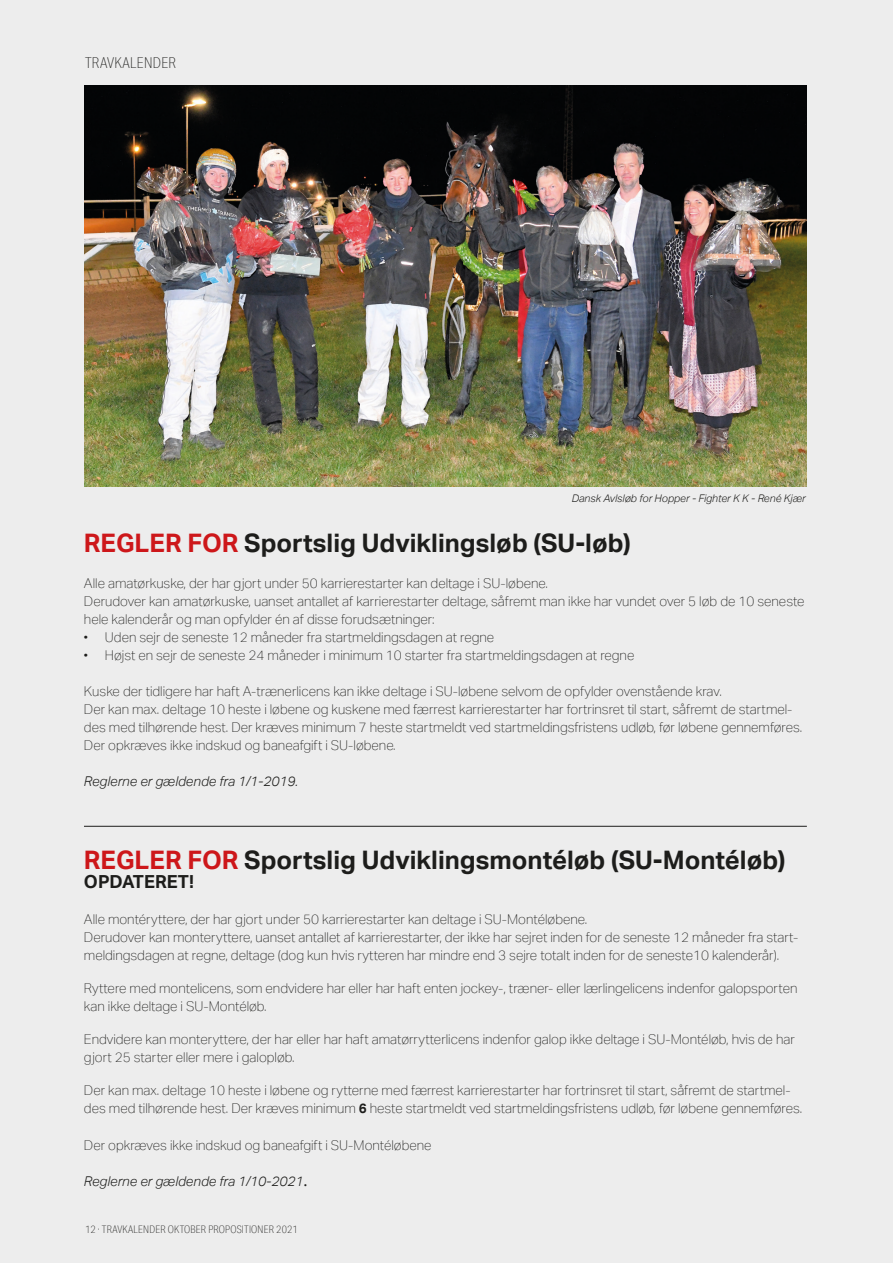
<style>
.page{position:relative;width:893px;height:1263px;background:#ededed}
.page>*{position:absolute;margin:0;border:0;box-sizing:border-box;transform-origin:0 0}
.t1{font:700 25.5px "Aktiv Grotesk";color:#1d1d1b}
.t2{font:700 18px "Aktiv Grotesk";color:#1d1d1b}
.t3{font:100 15px "Aktiv Grotesk Cd";letter-spacing:.02em;color:#1d1d1b}
.t4{font:100 13.5px/18px "Aktiv Grotesk";color:#1d1d1b}
.t5{font:italic 300 13.5px "Aktiv Grotesk";color:#1d1d1b}
.t6{font:italic 300 10.5px "Aktiv Grotesk";color:#1d1d1b}
.t7{font:100 10.5px "Aktiv Grotesk Cd";letter-spacing:.02em;color:#1d1d1b}
.s1{color:#cd171a}
.s2{font-weight:700}
.s3{font-family:"Minion Pro";font-weight:400;font-style:normal;font-size:18px}
</style>
<div class="page">
<hr style="left:84px;top:826px;width:723px;height:1px;background:#1d1d1b">
<img style="left:85px;top:86px;width:721px;height:401px">
<p class="t3" style="left:85px;top:54px;width:92px">TRAVKALENDER</p>
<p class="t6" style="left:572px;top:492px;width:235px">Dansk Avlsløb for Hopper - Fighter K K - René Kjær</p>
<p class="t1" style="left:84px;top:528px;width:548px"><span class="s1">REGLER FOR</span> Sportslig Udviklingsløb (SU-løb)</p>
<p class="t4" style="left:84px;top:574px;width:465px">Alle amatørkuske, der har gjort under 50 karrierestarter kan deltage i SU-løbene.</p>
<p class="t4" style="left:84px;top:592px;width:722px">Derudover kan amatørkuske, uanset antallet af karrierestarter deltage, såfremt man ikke har vundet over 5 løb de 10 seneste hele kalenderår og man opfylder én af disse forudsætninger:</p>
<p class="t4" style="left:84px;top:628px;width:412px">• Uden sejr de seneste 12 måneder fra startmeldingsdagen at regne</p>
<p class="t4" style="left:84px;top:646px;width:552px">• Højst en sejr de seneste 24 måneder i minimum 10 starter fra startmeldingsdagen at regne</p>
<p class="t4" style="left:84px;top:682px;width:639px">Kuske der tidligere har haft A-trænerlicens kan ikke deltage i SU-løbene selvom de opfylder ovenstående krav.</p>
<p class="t4" style="left:84px;top:700px;width:720px">Der kan max. deltage 10 heste i løbene og kuskene med færrest karrierestarter har fortrinsret til start, såfremt de startmel&shy;des med tilhørende hest. Der kræves minimum 7 heste startmeldt ved startmeldingsfristens udløb, før løbene gennemføres.</p>
<p class="t4" style="left:84px;top:736px;width:313px">Der opkræves ikke indskud og baneafgift i SU-løbene.</p>
<p class="t5" style="left:84px;top:773px;width:216px">Reglerne er gældende fra 1/1-2019.</p>
<p class="t1" style="left:84px;top:845px;width:703px"><span class="s1">REGLER FOR</span> Sportslig Udviklingsmontéløb (SU-Montéløb)</p>
<p class="t2" style="left:84px;top:871px;width:112px">OPDATERET!</p>
<p class="t4" style="left:84px;top:910px;width:505px">Alle montéryttere, der har gjort under 50 karrierestarter kan deltage i SU-Montéløbene.</p>
<p class="t4" style="left:84px;top:928px;width:716px">Derudover kan monteryttere, uanset antallet af karrierestarter, der ikke har sejret inden for de seneste 12 måneder fra start&shy;meldingsdagen at regne, deltage (dog kun hvis rytteren har mindre end 3 sejre totalt inden for de seneste10 kalenderår).</p>
<p class="t4" style="left:84px;top:979px;width:715px">Ryttere med montelicens, som endvidere har eller har haft enten jockey-, træner- eller lærlingelicens indenfor galopsporten kan ikke deltage i SU-Montéløb.</p>
<p class="t4" style="left:84px;top:1030px;width:712px">Endvidere kan monteryttere, der har eller har haft amatørrytterlicens indenfor galop ikke deltage i SU-Montéløb, hvis de har gjort 25 starter eller mere i galopløb.</p>
<p class="t4" style="left:84px;top:1081px;width:720px">Der kan max. deltage 10 heste i løbene og rytterne med færrest karrierestarter har fortrinsret til start, såfremt de startmel&shy;des med tilhørende hest. Der kræves minimum <span class="s2">6</span> heste startmeldt ved startmeldingsfristens udløb, før løbene gennemføres.</p>
<p class="t4" style="left:84px;top:1136px;width:349px">Der opkræves ikke indskud og baneafgift i SU-Montéløbene</p>
<p class="t5" style="left:84px;top:1174px;width:225px">Reglerne er gældende fra 1/10-2021<span class="s3">.</span></p>
<p class="t7" style="left:85px;top:1223px;width:214px">12 · TRAVKALENDER OKTOBER PROPOSITIONER 2021</p>
</div>
